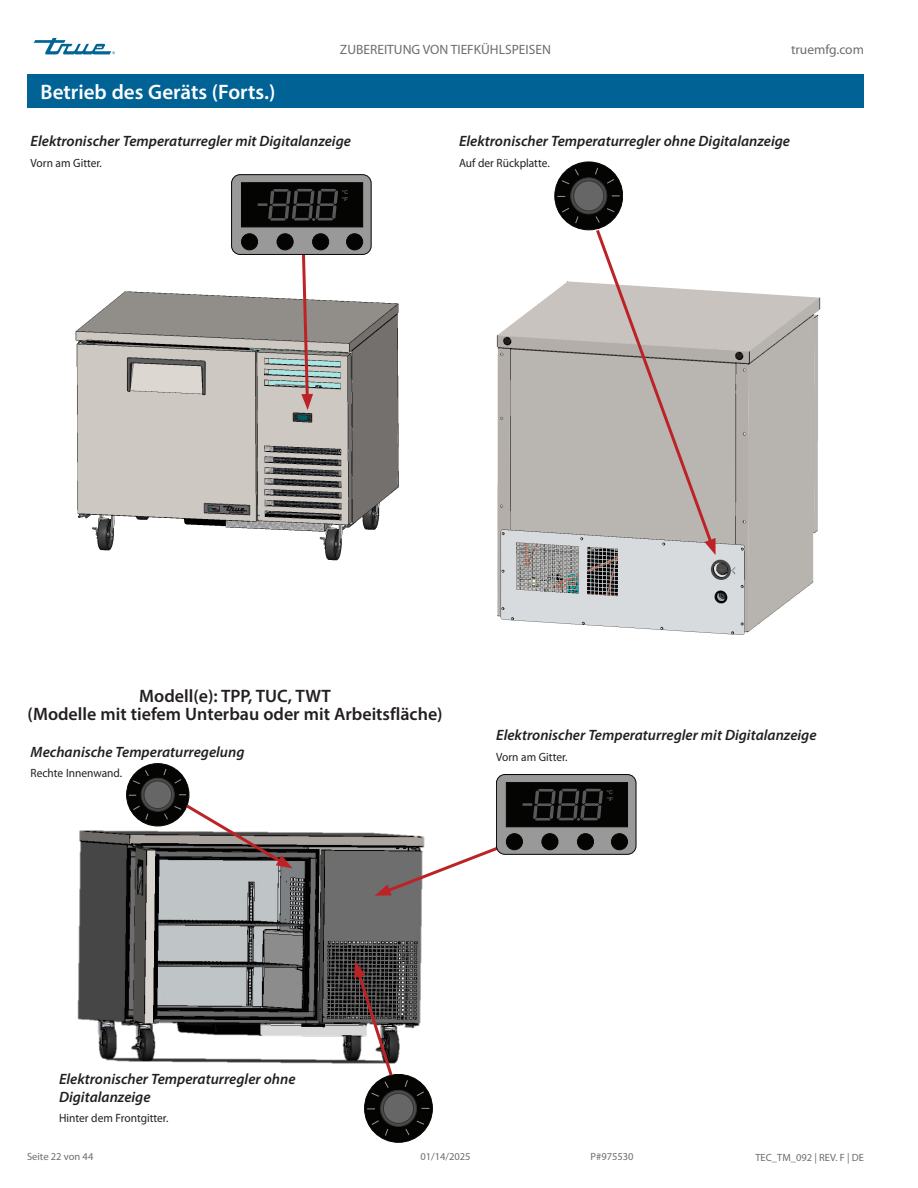
<style>
.page{position:relative;width:918px;height:1188px;background:#fff}
.page>*{position:absolute;margin:0;border:0;box-sizing:border-box;transform-origin:0 0}
.t1{font:600 21px "Myriad Pro";color:#fff}
.t2{font:600 18px/18px "Myriad Pro";color:#231f20;text-align:center}
.t3{font:italic 600 15px/18px "Myriad Pro";color:#231f20}
.t4{font:13.5px "Myriad Pro";color:#6c6d70}
.t5{font:12px "Myriad Pro";color:#231f20;scale:.95 1}
.t6{font:10.5px "Myriad Pro";color:#6c6d70}
.t7{font:700 5.4px/7.1px "Arial Narrow";color:#58595b;scale:1.32 1}
.s1{font-family:"Arial"}
</style>
<div class="page">
<svg style="left:34px;top:38px;width:81px;height:16px"></svg>
<div style="left:27px;top:74px;width:837px;height:34px;background:#016395"></div>
<img style="left:77px;top:811px;width:345px;height:253px">
<div style="left:365px;top:1074px;width:67px;height:68px;background:#040503;border-radius:50%"></div>
<div style="left:364px;top:1074px;width:69px;height:69px;border:1px solid #040503;border-radius:50%"></div>
<svg style="left:380px;top:1090px;width:37px;height:36px"></svg>
<div style="left:380px;top:1090px;width:37px;height:37px;border:1px solid #313232;border-radius:50%"></div>
<div style="left:383px;top:1093px;width:31px;height:30px;background:#666;border-radius:50%"></div>
<div style="left:383px;top:1093px;width:31px;height:31px;border:1px solid #313232;border-radius:50%"></div>
<svg style="left:417px;top:1091px;width:7px;height:5px"></svg>
<svg style="left:371px;top:1120px;width:8px;height:5px"></svg>
<svg style="left:405px;top:1080px;width:3px;height:7px"></svg>
<svg style="left:405px;top:1129px;width:5px;height:6px"></svg>
<svg style="left:416px;top:1120px;width:8px;height:5px"></svg>
<div style="left:555px;top:162px;width:68px;height:68px;background:#040503;border-radius:50%"></div>
<div style="left:555px;top:162px;width:68px;height:68px;border:1px solid #040503;border-radius:50%"></div>
<svg style="left:571px;top:178px;width:36px;height:36px"></svg>
<div style="left:570px;top:178px;width:37px;height:36px;border:1px solid #313232;border-radius:50%"></div>
<div style="left:574px;top:181px;width:30px;height:30px;background:#666;border-radius:50%"></div>
<div style="left:574px;top:181px;width:30px;height:30px;border:1px solid #313232;border-radius:50%"></div>
<svg style="left:607px;top:179px;width:7px;height:5px"></svg>
<svg style="left:595px;top:167px;width:3px;height:8px"></svg>
<svg style="left:562px;top:208px;width:17px;height:16px"></svg>
<svg style="left:561px;top:169px;width:18px;height:15px"></svg>
<div style="left:127px;top:764px;width:62px;height:62px;background:#040503;border-radius:50%"></div>
<div style="left:126px;top:763px;width:63px;height:63px;border:1px solid #040503;border-radius:50%"></div>
<svg style="left:141px;top:778px;width:33px;height:33px"></svg>
<div style="left:141px;top:778px;width:34px;height:34px;border:1px solid #313232;border-radius:50%"></div>
<div style="left:144px;top:781px;width:28px;height:28px;background:#666;border-radius:50%"></div>
<div style="left:144px;top:781px;width:28px;height:28px;border:1px solid #313232;border-radius:50%"></div>
<svg style="left:174px;top:779px;width:7px;height:5px"></svg>
<svg style="left:163px;top:769px;width:4px;height:6px"></svg>
<svg style="left:133px;top:806px;width:15px;height:14px"></svg>
<svg style="left:164px;top:813px;width:4px;height:7px"></svg>
<svg style="left:133px;top:770px;width:16px;height:14px"></svg>
<svg style="left:354px;top:961px;width:41px;height:136px"></svg>
<svg style="left:174px;top:802px;width:119px;height:66px"></svg>
<img style="left:75px;top:249px;width:324px;height:312px">
<svg style="left:300px;top:255px;width:13px;height:155px"></svg>
<img style="left:496px;top:281px;width:325px;height:354px">
<svg style="left:594px;top:208px;width:122px;height:347px"></svg>
<div style="left:496px;top:775px;width:140px;height:79px;background:#999;border-radius:9px"></div>
<div style="left:496px;top:774px;width:140px;height:81px;border:1px solid #040503;border-radius:9px"></div>
<div style="left:506px;top:782px;width:122px;height:45px;background:#040503"></div>
<svg style="left:375px;top:789px;width:254px;height:107px"></svg>
<div style="left:232px;top:175px;width:139px;height:79px;background:#999;border-radius:9px"></div>
<div style="left:231px;top:174px;width:140px;height:81px;border:1px solid #040503;border-radius:9px"></div>
<div style="left:241px;top:183px;width:122px;height:44px;background:#040503"></div>
<div style="left:241px;top:234px;width:17px;height:16px;background:#040503;border-radius:50%"></div>
<div style="left:241px;top:234px;width:17px;height:16px;border:1px solid #040503;border-radius:50%"></div>
<div style="left:277px;top:234px;width:16px;height:16px;background:#040503;border-radius:50%"></div>
<div style="left:277px;top:234px;width:16px;height:16px;border:1px solid #040503;border-radius:50%"></div>
<div style="left:313px;top:234px;width:16px;height:16px;background:#040503;border-radius:50%"></div>
<div style="left:312px;top:234px;width:17px;height:16px;border:1px solid #040503;border-radius:50%"></div>
<div style="left:347px;top:234px;width:16px;height:16px;background:#040503;border-radius:50%"></div>
<div style="left:346px;top:234px;width:17px;height:16px;border:1px solid #040503;border-radius:50%"></div>
<svg style="left:258px;top:189px;width:80px;height:32px"></svg>
<h1 class="t1" style="left:41px;top:79px;width:236px">Betrieb des Geräts (Forts.)</h1>
<p class="t4" style="left:340px;top:42px;width:213px">ZUBEREITUNG VON TIEFKÜHLSPEISEN</p>
<p class="t4" style="left:791px;top:42px;width:74px">truemfg.com</p>
<p class="t3" style="left:31px;top:132px;width:322px">Elektronischer Temperaturregler mit Digitalanzeige</p>
<p class="t5" style="left:31px;top:155px;width:77px">Vorn am Gitter.</p>
<p class="t7" style="left:342px;top:189px;width:7px">°C °<span class="s1">F</span></p>
<p class="t3" style="left:459px;top:132px;width:333px">Elektronischer Temperaturregler ohne Digitalanzeige</p>
<p class="t5" style="left:459px;top:155px;width:97px">Auf der Rückplatte.</p>
<p class="t2" style="left:28px;top:686px;width:417px">Modell(e): TPP, TUC, TWT<br>(Modelle mit tiefem Unterbau oder mit Arbeitsfläche)</p>
<p class="t3" style="left:31px;top:742px;width:215px">Mechanische Temperaturregelung</p>
<p class="t5" style="left:31px;top:766px;width:98px">Rechte Innenwand.</p>
<p class="t3" style="left:496px;top:726px;width:322px">Elektronischer Temperaturregler mit Digitalanzeige</p>
<p class="t5" style="left:496px;top:749px;width:77px">Vorn am Gitter.</p>
<p class="t7" style="left:607px;top:789px;width:7px">°C °<span class="s1">F</span></p>
<p class="t3" style="left:59px;top:1069px;width:238px">Elektronischer Temperaturregler ohne<br>Digitalanzeige</p>
<p class="t5" style="left:59px;top:1110px;width:117px">Hinter dem Frontgitter.</p>
<p class="t6" style="left:27px;top:1150px;width:68px">Seite 22 von 44</p>
<p class="t6" style="left:420px;top:1150px;width:52px">01/14/2025</p>
<p class="t6" style="left:591px;top:1150px;width:45px">P#975530</p>
<p class="t6" style="left:755px;top:1151px;width:110px">TEC_TM_092 | REV. F | DE</p>
</div>
